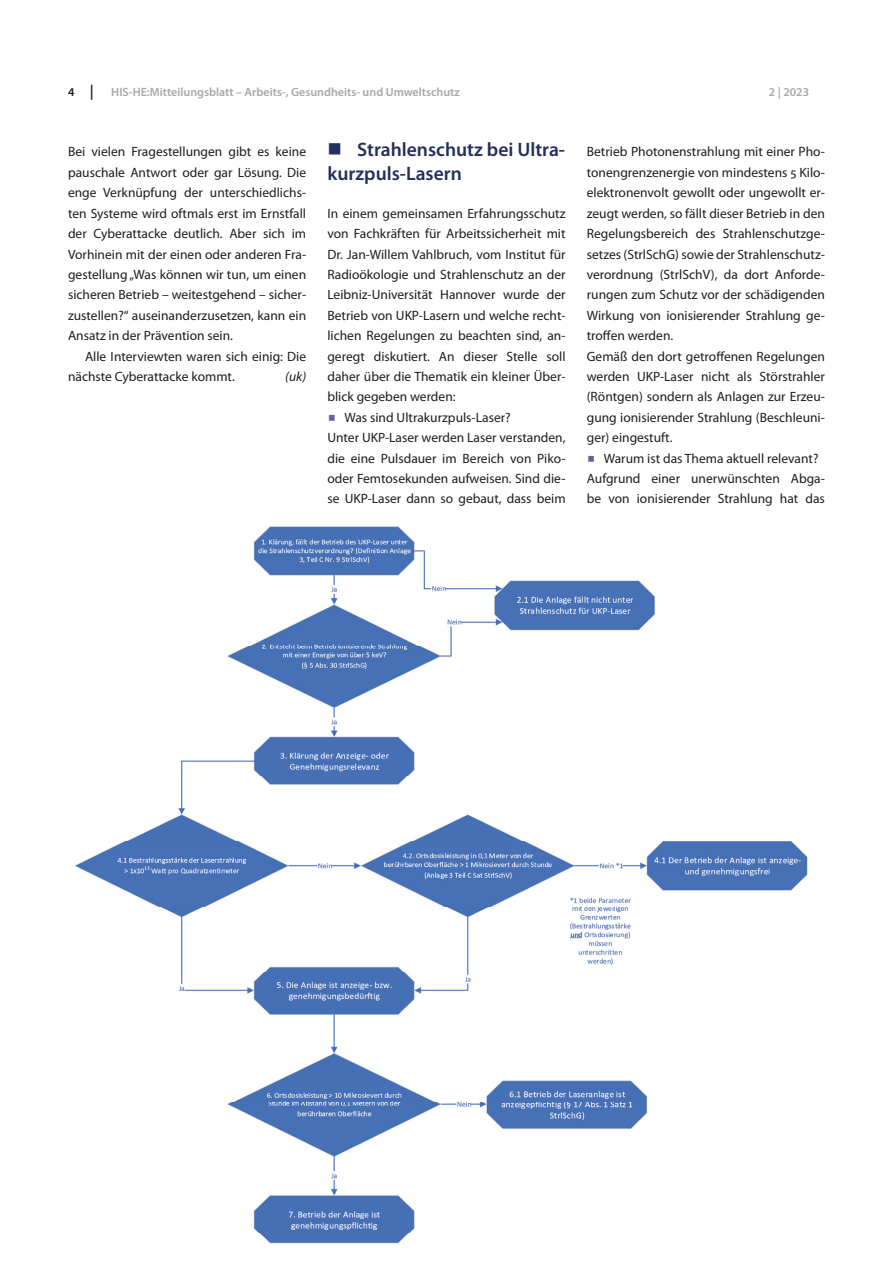
<style>
.page{position:relative;width:893px;height:1263px;background:#fff}
.page>*{position:absolute;margin:0;border:0;box-sizing:border-box;transform-origin:0 0}
.t1{font:600 19.5px/24px "Myriad Pro";color:#232f5d}
.Text_erster_Absatz{font:13.5px/20.4px "Myriad Pro";color:#1d1d1b;text-align:justify}
.Text_folgender_Absat{font:13.5px/20.4px "Myriad Pro";color:#1d1d1b}
.Text_folgender_Absat-2{font:italic 13.5px "Myriad Pro";color:#1d1d1b}
.t2{font:600 12px "Myriad Pro";color:#a8a8a8}
.t3{font:600 12px "Myriad Pro";color:#1d1d1b}
.s1{font-size:15px}
</style>
<div class="page">
<img style="left:75px;top:526px;width:733px;height:718px">
<p class="t3" style="left:68px;top:85px;width:27px">4 <span class="s1">|</span></p>
<p class="t2" style="left:111px;top:85px;width:350px">HIS-HE:Mitteilungsblatt – Arbeits-, Gesundheits- und Umweltschutz</p>
<p class="t2" style="left:769px;top:85px;width:42px">2 | 2023</p>
<p class="Text_erster_Absatz" style="left:68px;top:142px;width:240px">Bei vielen Fragestellungen gibt es keine pauschale Antwort oder gar Lösung. Die enge Verknüpfung der unterschiedlichs&shy;ten Systeme wird oftmals erst im Ernstfall der Cyberattacke deutlich. Aber sich im Vorhinein mit der einen oder anderen Fra&shy;gestellung „Was können wir tun, um einen sicheren Betrieb – weitestgehend – sicher&shy;zustellen?“ auseinanderzusetzen, kann ein Ansatz in der Prävention sein.</p>
<p class="Text_folgender_Absat" style="left:68px;top:346px;width:240px;text-indent:17px">Alle Interviewten waren sich einig: Die nächste Cyberattacke kommt.</p>
<p class="Text_folgender_Absat-2" style="left:285px;top:368px;width:22px">(uk)</p>
<p class="t1" style="left:327px;top:137px;width:239px;text-indent:30px">Strahlenschutz bei Ultra&shy;kurzpuls-Lasern</p>
<p class="Text_erster_Absatz" style="left:327px;top:203px;width:240px">In einem gemeinsamen Erfahrungsschutz von Fachkräften für Arbeitssicherheit mit Dr. Jan-Willem Vahlbruch, vom Institut für Radioökologie und Strahlenschutz an der Leibniz-Universität Hannover wurde der Betrieb von UKP-Lasern und welche recht&shy;lichen Regelungen zu beachten sind, an&shy;geregt diskutiert. An dieser Stelle soll daher über die Thematik ein kleiner Über&shy;blick gegeben werden:</p>
<p class="Text_erster_Absatz" style="left:344px;top:407px;width:168px">Was sind Ultrakurzpuls-Laser?</p>
<p class="Text_erster_Absatz" style="left:327px;top:427px;width:240px">Unter UKP-Laser werden Laser verstanden, die eine Pulsdauer im Bereich von Piko&shy;oder Femtosekunden aufweisen. Sind die&shy;se UKP-Laser dann so gebaut, dass beim</p>
<p class="Text_erster_Absatz" style="left:587px;top:142px;width:240px">Betrieb Photonenstrahlung mit einer Pho&shy;tonengrenzenergie von mindestens 5 Kilo&shy;elektronenvolt gewollt oder ungewollt er&shy;zeugt werden, so fällt dieser Betrieb in den Regelungsbereich des Strahlenschutzge&shy;setzes (StrlSchG) sowie der Strahlenschutz&shy;verordnung (StrlSchV), da dort Anforde&shy;rungen zum Schutz vor der schädigenden Wirkung von ionisierender Strahlung ge&shy;troffen werden.</p>
<p class="Text_erster_Absatz" style="left:587px;top:346px;width:240px">Gemäß den dort getroffenen Regelungen werden UKP-Laser nicht als Störstrahler (Röntgen) sondern als Anlagen zur Erzeu&shy;gung ionisierender Strahlung (Beschleuni&shy;ger) eingestuft.</p>
<p class="Text_erster_Absatz" style="left:604px;top:448px;width:216px">Warum ist das Thema aktuell relevant?</p>
<p class="Text_erster_Absatz" style="left:587px;top:468px;width:240px">Aufgrund einer unerwünschten Abga&shy;be von ionisierender Strahlung hat das</p>
</div>
